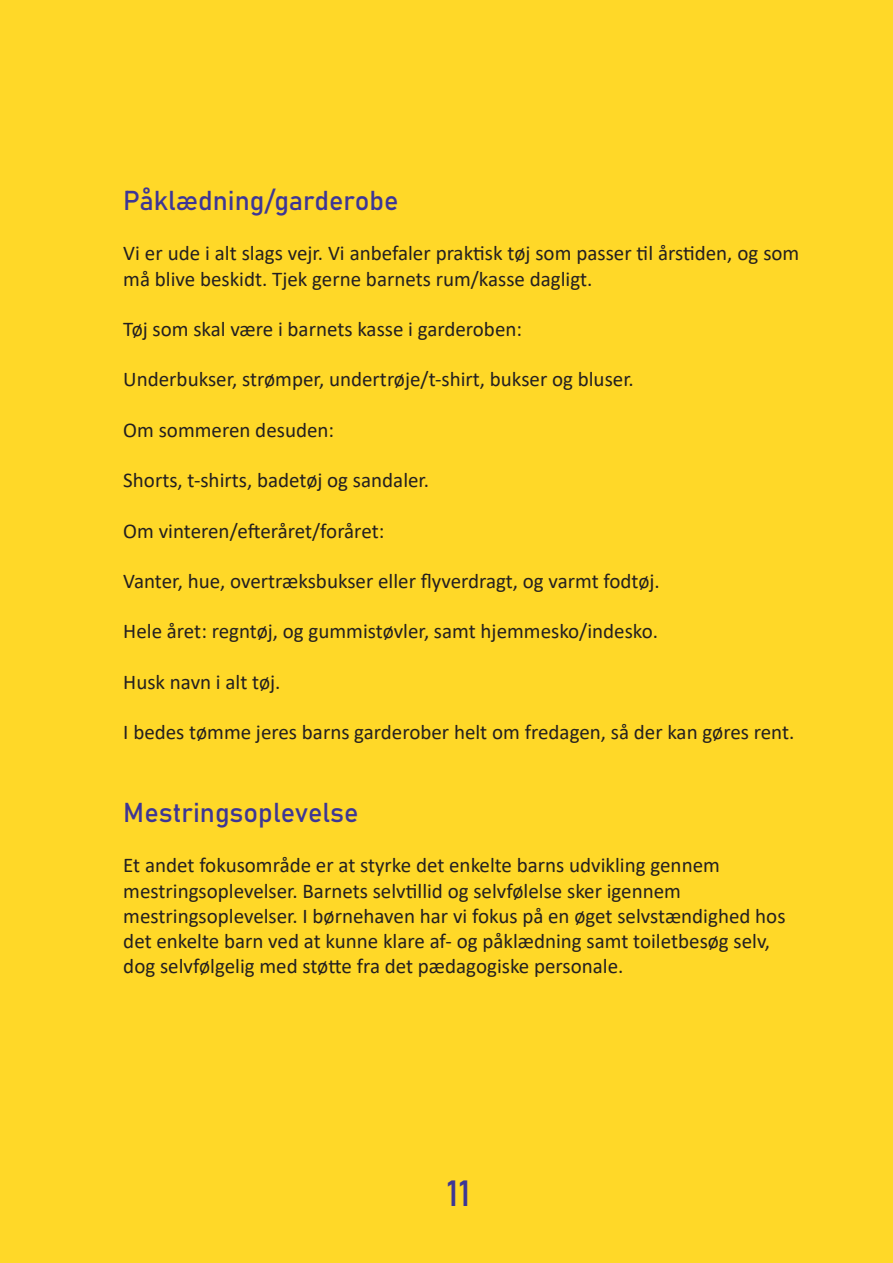
<style>
.page{position:relative;width:893px;height:1263px;background:#ffd828}
.page>*{position:absolute;margin:0;border:0;box-sizing:border-box;transform-origin:0 0}
.t1{font:36px "Bahnschrift";color:#3d3695}
.t2{font:27px "Bahnschrift";color:#3d3695}
.t3{font:21px/25.2px "Calibri";color:#231f20}
</style>
<div class="page">
<p class="t2" style="left:123px;top:180px;width:277px">Påklædning/garderobe</p>
<p class="t3" style="left:123px;top:240px;width:678px">Vi er ude i alt slags vejr. Vi anbefaler praktisk tøj som passer til årstiden, og som må blive beskidt. Tjek gerne barnets rum/kasse dagligt.</p>
<p class="t3" style="left:123px;top:316px;width:400px">Tøj som skal være i barnets kasse i garderoben:</p>
<p class="t3" style="left:123px;top:366px;width:512px">Underbukser, strømper, undertrøje/t-shirt, bukser og bluser.</p>
<p class="t3" style="left:123px;top:417px;width:212px">Om sommeren desuden:</p>
<p class="t3" style="left:123px;top:467px;width:307px">Shorts, t-shirts, badetøj og sandaler.</p>
<p class="t3" style="left:123px;top:517px;width:263px">Om vinteren/efteråret/foråret:</p>
<p class="t3" style="left:123px;top:568px;width:538px">Vanter, hue, overtræksbukser eller flyverdragt, og varmt fodtøj.</p>
<p class="t3" style="left:123px;top:618px;width:536px">Hele året: regntøj, og gummistøvler, samt hjemmesko/indesko.</p>
<p class="t3" style="left:123px;top:669px;width:159px">Husk navn i alt tøj.</p>
<p class="t3" style="left:123px;top:719px;width:673px">I bedes tømme jeres barns garderober helt om fredagen, så der kan gøres rent.</p>
<p class="t2" style="left:123px;top:792px;width:237px">Mestringsoplevelse</p>
<p class="t3" style="left:123px;top:852px;width:664px">Et andet fokusområde er at styrke det enkelte barns udvikling gennem mestringsoplevelser. Barnets selvtillid og selvfølelse sker igennem mestringsoplevelser. I børnehaven har vi fokus på en øget selvstændighed hos det enkelte barn ved at kunne klare af- og påklædning samt toiletbesøg selv, dog selvfølgelig med støtte fra det pædagogiske personale.</p>
<p class="t1" style="left:446px;top:1166px;width:25px">11</p>
</div>
